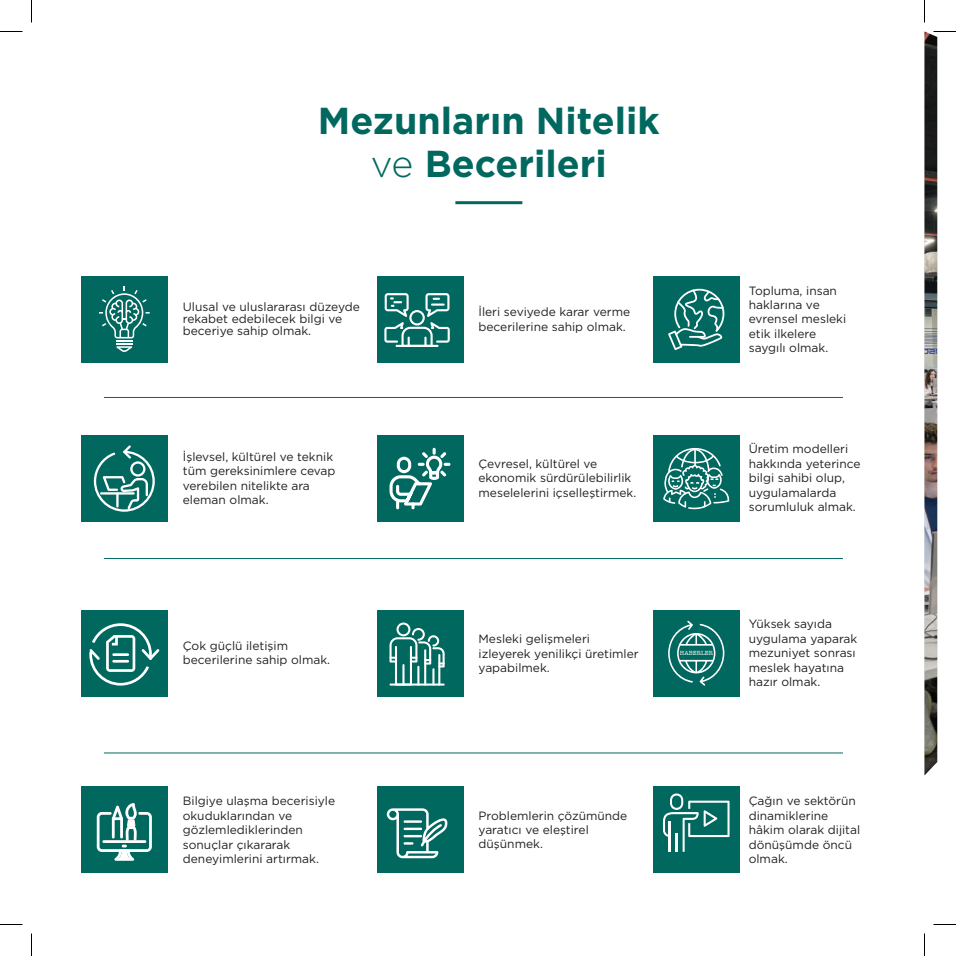
<style>
.page{position:relative;width:956px;height:956px;background:#fff}
.page>*{position:absolute;margin:0;border:0;box-sizing:border-box;transform-origin:0 0}
.t1{font:700 37.5px/43.5px "Gotham";color:#00685f;text-align:center}
.t2{font:12px/14.4px "Gotham";color:#231f20}
.t3{font:6.15px "American Typewriter";color:#fff;scale:.95 1}
.s1{font-weight:300}
</style>
<div class="page">
<hr style="left:455px;top:201px;width:67px;height:3px;background:#00685f">
<hr style="left:104px;top:397px;width:739px;height:1px;background:#00685f">
<hr style="left:104px;top:558px;width:739px;height:1px;background:#00685f">
<hr style="left:104px;top:753px;width:739px;height:1px;background:#00685f">
<div style="left:81px;top:786px;width:87px;height:87px;background:#00685f"></div>
<div style="left:377px;top:786px;width:86px;height:87px;background:#00685f"></div>
<div style="left:653px;top:786px;width:87px;height:87px;background:#00685f"></div>
<svg style="left:97px;top:803px;width:55px;height:58px"></svg>
<svg style="left:387px;top:808px;width:61px;height:50px"></svg>
<svg style="left:663px;top:793px;width:66px;height:59px"></svg>
<div style="left:81px;top:435px;width:87px;height:86px;background:#00685f"></div>
<div style="left:377px;top:435px;width:86px;height:86px;background:#00685f"></div>
<div style="left:653px;top:435px;width:87px;height:86px;background:#00685f"></div>
<svg style="left:663px;top:448px;width:66px;height:61px"></svg>
<svg style="left:94px;top:445px;width:61px;height:67px"></svg>
<svg style="left:389px;top:448px;width:61px;height:61px"></svg>
<div style="left:81px;top:276px;width:87px;height:87px;background:#00685f"></div>
<div style="left:377px;top:276px;width:86px;height:87px;background:#00685f"></div>
<div style="left:653px;top:276px;width:87px;height:87px;background:#00685f"></div>
<svg style="left:384px;top:293px;width:66px;height:54px"></svg>
<svg style="left:99px;top:287px;width:51px;height:65px"></svg>
<svg style="left:668px;top:289px;width:56px;height:61px"></svg>
<div style="left:81px;top:610px;width:87px;height:87px;background:#00685f"></div>
<div style="left:377px;top:610px;width:86px;height:87px;background:#00685f"></div>
<div style="left:653px;top:610px;width:87px;height:87px;background:#00685f"></div>
<svg style="left:389px;top:622px;width:56px;height:61px"></svg>
<hr style="left:389px;top:683px;width:56px;height:3px;background:#fff">
<svg style="left:89px;top:623px;width:70px;height:63px"></svg>
<svg style="left:668px;top:621px;width:56px;height:65px"></svg>
<svg style="left:0;top:31px;width:22px;height:1px"></svg>
<svg style="left:924px;top:31px;width:32px;height:744px"></svg>
<svg style="left:0;top:924px;width:22px;height:1px"></svg>
<svg style="left:933px;top:924px;width:23px;height:1px"></svg>
<svg style="left:31px;top:0;width:1px;height:22px"></svg>
<svg style="left:31px;top:933px;width:1px;height:23px"></svg>
<svg style="left:924px;top:0;width:1px;height:22px"></svg>
<svg style="left:924px;top:933px;width:1px;height:23px"></svg>
<h1 class="t1" style="left:318px;top:99px;width:343px">Mezunların Nitelik <span class="s1">ve</span> Becerileri</h1>
<p class="t2" style="left:183px;top:301px;width:179px;line-height:12px">Ulusal ve uluslararası düzeyde rekabet edebilecek bilgi ve beceriye sahip olmak.</p>
<p class="t2" style="left:479px;top:305px;width:153px">İleri seviyede karar verme becerilerine sahip olmak.</p>
<p class="t2" style="left:183px;top:449px;width:154px">İşlevsel, kültürel ve teknik tüm gereksinimlere cevap verebilen nitelikte ara eleman olmak.</p>
<p class="t2" style="left:479px;top:456px;width:159px">Çevresel, kültürel ve ekonomik sürdürülebilirlik meselelerini içselleştirmek.</p>
<p class="t2" style="left:749px;top:283px;width:99px">Topluma, insan haklarına ve evrensel mesleki etik ilkelere saygılı olmak.</p>
<p class="t2" style="left:749px;top:442px;width:113px">Üretim modelleri hakkında yeterince bilgi sahibi olup, uygulamalarda sorumluluk almak.</p>
<p class="t2" style="left:183px;top:638px;width:149px">Çok güçlü iletişim becerilerine sahip olmak.</p>
<p class="t2" style="left:479px;top:631px;width:162px">Mesleki gelişmeleri izleyerek yenilikçi üretimler yapabilmek.</p>
<p class="t3" style="left:680px;top:648px;width:36px">HABERLER</p>
<p class="t2" style="left:749px;top:617px;width:110px">Yüksek sayıda uygulama yaparak mezuniyet sonrası meslek hayatına hazır olmak.</p>
<p class="t2" style="left:183px;top:794px;width:154px">Bilgiye ulaşma becerisiyle okuduklarından ve gözlemlediklerinden sonuçlar çıkararak deneyimlerini artırmak.</p>
<p class="t2" style="left:479px;top:808px;width:150px">Problemlerin çözümünde yaratıcı ve eleştirel düşünmek.</p>
<p class="t2" style="left:749px;top:794px;width:113px">Çağın ve sektörün dinamiklerine hâkim olarak dijital dönüşümde öncü olmak.</p>
</div>
